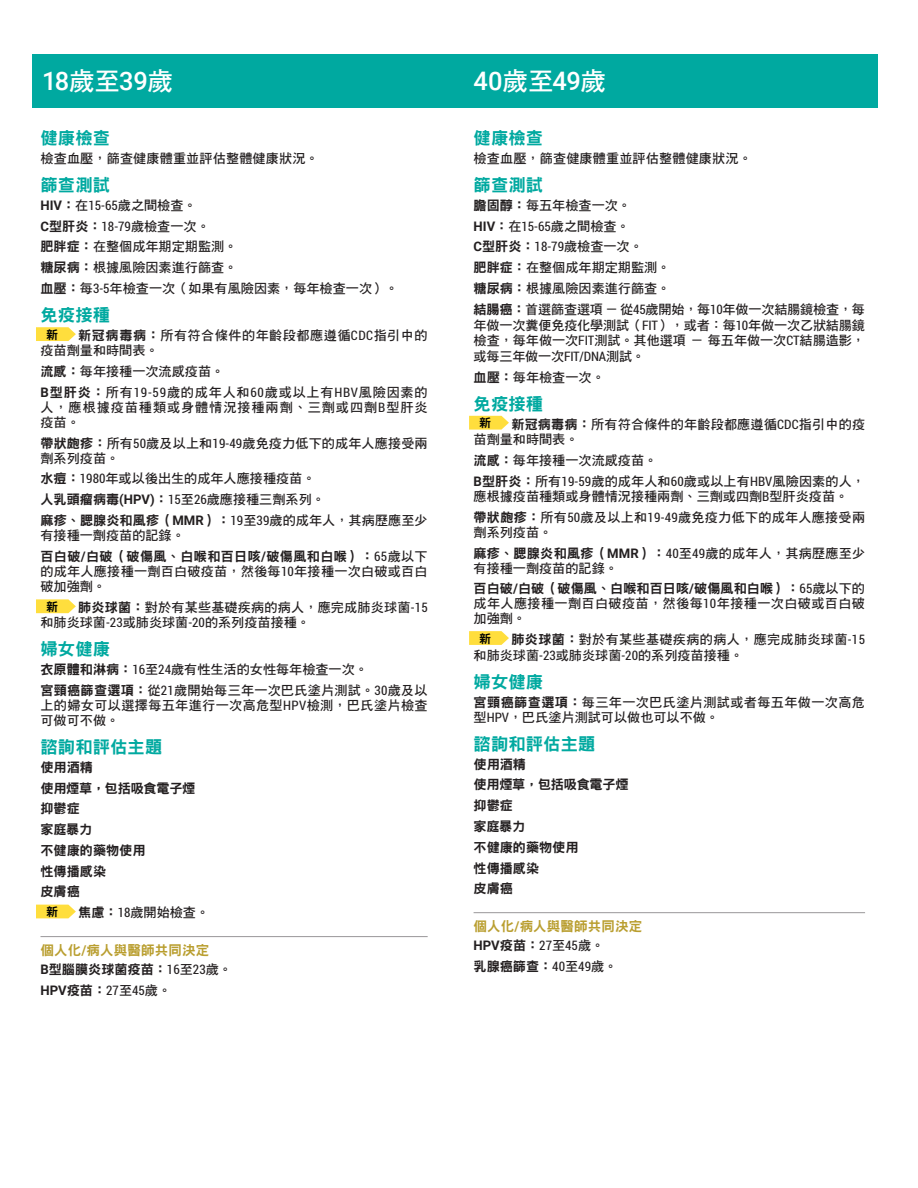
<style>
.page{position:relative;width:918px;height:1188px;background:#fff}
.page>*{position:absolute;margin:0;border:0;box-sizing:border-box;transform-origin:0 0}
.t1{font:500 25.5px "Roboto";letter-spacing:-.015em;color:#fff}
.t2{font:17.25px "DF Hei Std W9";letter-spacing:.01em;color:#00a9a0}
.t3{font:13.5px "DF Hei Std W9";letter-spacing:.01em;color:#b99e2f}
.t4{font:13.2px/15px "DF Hei Std W7";letter-spacing:.01em;color:#231f20}
.t5{font:13.2px "DF Hei Std W9";color:#231f20}
.t6{font:13.2px/15px "DF Hei Std W7";letter-spacing:.03em;color:#231f20}
.t7{font:13.2px/15.3px "DF Hei Std W7";letter-spacing:.035em;color:#231f20}
.t8{font:13.2px "Roboto Condensed";color:#231f20}
.t9{font:13.2px "DF Hei Std W9";letter-spacing:-.02em;color:#231f20}
.t10{font:12px "DF Hei Std W9";color:#040503}
.s1{font-family:"DF Hei Std W7";font-weight:400}
.s2{font-family:"Roboto";font-weight:700}
.s3{font-family:"DF Hei Std W9"}
.s4{font-family:"Roboto Condensed"}
.s5{font-family:"DF Hei Std W7"}
</style>
<div class="page">
<div style="left:32px;top:54px;width:846px;height:54px;background:#00a9a0"></div>
<hr style="left:40px;top:936px;width:388px;height:1px;background:#999799">
<hr style="left:474px;top:912px;width:391px;height:1px;background:#999799">
<svg style="left:36px;top:327px;width:40px;height:14px"></svg>
<svg style="left:469px;top:416px;width:40px;height:14px"></svg>
<svg style="left:469px;top:631px;width:40px;height:14px"></svg>
<svg style="left:36px;top:599px;width:40px;height:14px"></svg>
<svg style="left:36px;top:905px;width:40px;height:13px"></svg>
<h2 class="t1" style="left:42px;top:63px;width:133px">18<span class="s1">歲至</span>39<span class="s1">歲</span></h2>
<h3 class="t2" style="left:40px;top:129px;width:71px">健康檢查</h3>
<p class="t4" style="left:40px;top:150px;width:280px">檢查血壓，篩查健康體重並評估整體健康狀況。</p>
<h3 class="t2" style="left:40px;top:176px;width:71px">篩查測試</h3>
<p class="t4" style="left:40px;top:197px;width:158px"><span class="s2">HIV</span><span class="s3">：</span>在<span class="s4">15-65</span>歲之間檢查。</p>
<p class="t4" style="left:40px;top:218px;width:171px"><span class="s2">C</span><span class="s3">型肝炎：</span><span class="s4">18-79</span>歲檢查一次。</p>
<p class="t4" style="left:40px;top:239px;width:198px"><span class="s3">肥胖症：</span>在整個成年期定期監測。</p>
<p class="t4" style="left:40px;top:260px;width:198px"><span class="s3">糖尿病：</span>根據風險因素進行篩查。</p>
<p class="t4" style="left:40px;top:280px;width:359px"><span class="s3">血壓：</span>每<span class="s4">3-5</span>年檢查一次（如果有風險因素，每年檢查一次）。</p>
<h3 class="t2" style="left:40px;top:306px;width:71px">免疫接種</h3>
<p class="t7" style="left:40px;top:327px;width:389px;text-indent:38px"><span class="s3">新冠病毒病：</span>所有符合條件的年齡段都應遵循<span class="s4">CDC</span>指引中的疫苗劑量和時間表。</p>
<p class="t4" style="left:40px;top:364px;width:185px"><span class="s3">流感：</span>每年接種一次流感疫苗。</p>
<p class="t4" style="left:40px;top:384px;width:389px;text-align:justify"><span class="s2">B</span><span class="s3">型肝炎：</span>所有<span class="s4">19-59</span>歲的成年人和<span class="s4">60</span>歲或以上有<span class="s4">HBV</span>風險因素的人，應根據疫苗種類或身體情況接種兩劑、三劑或四劑<span class="s4">B</span>型肝炎疫苗。</p>
<p class="t4" style="left:40px;top:435px;width:389px"><span class="s3">帶狀皰疹：</span>所有<span class="s4">50</span>歲及以上和<span class="s4">19-49</span>歲免疫力低下的成年人應接受兩劑系列疫苗。</p>
<p class="t4" style="left:41px;top:471px;width:277px"><span class="s3">水痘：</span><span class="s4">1980</span>年或以後出生的成年人應接種疫苗。</p>
<p class="t4" style="left:41px;top:492px;width:286px"><span class="s3">人乳頭瘤病毒</span><span class="s2">(HPV)</span><span class="s3">：</span><span class="s4">15</span>至<span class="s4">26</span>歲應接種三劑系列。</p>
<p class="t4" style="left:40px;top:513px;width:389px"><span class="s3">麻疹、腮腺炎和風疹（</span><span class="s2">MMR</span><span class="s3">）：</span><span class="s4">19</span>至<span class="s4">39</span>歲的成年人，其病歷應至少有接種一劑疫苗的記錄。</p>
<p class="t4" style="left:40px;top:548px;width:389px;text-align:justify"><span class="s3">百白破</span><span class="s2">/</span><span class="s3">白破（破傷風、白喉和百日咳</span><span class="s2">/</span><span class="s3">破傷風和白喉）：</span><span class="s4">65</span>歲以下的成年人應接種一劑百白破疫苗，然後每<span class="s4">10</span>年接種一次白破或百白破加強劑。</p>
<p class="t4" style="left:40px;top:599px;width:389px;text-indent:38px"><span class="s3">肺炎球菌：</span>對於有某些基礎疾病的病人，應完成肺炎球菌<span class="s4">-15</span>和肺炎球菌<span class="s4">-23</span>或肺炎球菌<span class="s4">-20</span>的系列疫苗接種。</p>
<h3 class="t2" style="left:40px;top:640px;width:71px">婦女健康</h3>
<p class="t4" style="left:40px;top:662px;width:329px"><span class="s3">衣原體和淋病：</span><span class="s4">16</span>至<span class="s4">24</span>歲有性生活的女性每年檢查一次。</p>
<p class="t4" style="left:40px;top:682px;width:389px;text-align:justify"><span class="s3">宮頸癌篩查選項：</span>從<span class="s4">21</span>歲開始每三年一次巴氏塗片測試。<span class="s4">30</span>歲及以上的婦女可以選擇每五年進行一次高危型<span class="s4">HPV</span>檢測，巴氏塗片檢查可做可不做。</p>
<h3 class="t2" style="left:40px;top:738px;width:123px">諮詢和評估主題</h3>
<p class="t5" style="left:40px;top:760px;width:54px">使用酒精</p>
<p class="t9" style="left:40px;top:781px;width:156px">使用煙草，包括吸食電子煙</p>
<p class="t5" style="left:40px;top:801px;width:41px">抑鬱症</p>
<p class="t5" style="left:40px;top:822px;width:53px">家庭暴力</p>
<p class="t5" style="left:40px;top:843px;width:106px">不健康的藥物使用</p>
<p class="t5" style="left:40px;top:864px;width:67px">性傳播感染</p>
<p class="t5" style="left:40px;top:885px;width:41px">皮膚癌</p>
<p class="t4" style="left:78px;top:905px;width:132px"><span class="s3">焦慮：</span><span class="s4">18</span>歲開始檢查。</p>
<h3 class="t3" style="left:40px;top:943px;width:170px">個人化<span class="s2">/</span>病人與醫師共同決定</h3>
<p class="t5" style="left:40px;top:962px;width:193px"><span class="s2">B</span>型腦膜炎球菌疫苗：<span class="s4">16</span><span class="s5">至</span><span class="s4">23</span><span class="s5">歲。</span></p>
<p class="t8" style="left:40px;top:981px;width:132px"><span class="s2">HPV</span><span class="s3">疫苗：</span>27<span class="s5">至</span>45<span class="s5">歲。</span></p>
<p class="t10" style="left:46px;top:328px;width:13px">新</p>
<p class="t10" style="left:46px;top:600px;width:13px">新</p>
<p class="t10" style="left:46px;top:905px;width:13px">新</p>
<h2 class="t1" style="left:474px;top:63px;width:134px">40<span class="s1">歲至</span>49<span class="s1">歲</span></h2>
<h3 class="t2" style="left:474px;top:129px;width:71px">健康檢查</h3>
<p class="t4" style="left:474px;top:150px;width:280px">檢查血壓，篩查健康體重並評估整體健康狀況。</p>
<h3 class="t2" style="left:474px;top:176px;width:71px">篩查測試</h3>
<p class="t4" style="left:474px;top:197px;width:159px"><span class="s3">膽固醇：</span>每五年檢查一次。</p>
<p class="t4" style="left:474px;top:218px;width:158px"><span class="s2">HIV</span><span class="s3">：</span>在<span class="s4">15-65</span>歲之間檢查。</p>
<p class="t4" style="left:474px;top:239px;width:171px"><span class="s2">C</span><span class="s3">型肝炎：</span><span class="s4">18-79</span>歲檢查一次。</p>
<p class="t4" style="left:474px;top:260px;width:198px"><span class="s3">肥胖症：</span>在整個成年期定期監測。</p>
<p class="t4" style="left:474px;top:280px;width:198px"><span class="s3">糖尿病：</span>根據風險因素進行篩查。</p>
<p class="t4" style="left:474px;top:301px;width:393px;line-height:15.8px;text-align:justify"><span class="s3">結腸癌：</span>首選篩查選項－從<span class="s4">45</span>歲開始，每<span class="s4">10</span>年做一次結腸鏡檢查，每年做一次糞便免疫化學測試（<span class="s4">FIT</span>），或者：每<span class="s4">10</span>年做一次乙狀結腸鏡檢查，每年做一次<span class="s4">FIT</span>測試。其他選項－每五年做一次<span class="s4">CT</span>結腸造影，或每三年做一次<span class="s4">FIT/DNA</span>測試。</p>
<p class="t4" style="left:474px;top:370px;width:133px"><span class="s3">血壓：</span>每年檢查一次。</p>
<h3 class="t2" style="left:474px;top:395px;width:71px">免疫接種</h3>
<p class="t4" style="left:474px;top:416px;width:393px;text-indent:38px"><span class="s3">新冠病毒病：</span>所有符合條件的年齡段都應遵循<span class="s4">CDC</span>指引中的疫苗劑量和時間表。</p>
<p class="t4" style="left:474px;top:453px;width:185px"><span class="s3">流感：</span>每年接種一次流感疫苗。</p>
<p class="t4" style="left:474px;top:474px;width:393px"><span class="s2">B</span><span class="s3">型肝炎：</span>所有<span class="s4">19-59</span>歲的成年人和<span class="s4">60</span>歲或以上有<span class="s4">HBV</span>風險因素的人，應根據疫苗種類或身體情況接種兩劑、三劑或四劑<span class="s4">B</span>型肝炎疫苗。</p>
<p class="t4" style="left:474px;top:509px;width:393px"><span class="s3">帶狀皰疹：</span>所有<span class="s4">50</span>歲及以上和<span class="s4">19-49</span>歲免疫力低下的成年人應接受兩劑系列疫苗。</p>
<p class="t4" style="left:474px;top:545px;width:393px"><span class="s3">麻疹、腮腺炎和風疹（</span><span class="s2">MMR</span><span class="s3">）：</span><span class="s4">40</span>至<span class="s4">49</span>歲的成年人，其病歷應至少有接種一劑疫苗的記錄。</p>
<p class="t4" style="left:474px;top:581px;width:393px;text-align:justify"><span class="s3">百白破</span><span class="s2">/</span><span class="s3">白破（破傷風、白喉和百日咳</span><span class="s2">/</span><span class="s3">破傷風和白喉）：</span><span class="s4">65</span>歲以下的成年人應接種一劑百白破疫苗，然後每<span class="s4">10</span>年接種一次白破或百白破加強劑。</p>
<p class="t4" style="left:474px;top:632px;width:393px;text-indent:38px"><span class="s3">肺炎球菌：</span>對於有某些基礎疾病的病人，應完成肺炎球菌<span class="s4">-15</span>和肺炎球菌<span class="s4">-23</span>或肺炎球菌<span class="s4">-20</span>的系列疫苗接種。</p>
<h3 class="t2" style="left:474px;top:672px;width:71px">婦女健康</h3>
<p class="t6" style="left:474px;top:694px;width:393px"><span class="s3">宮頸癌篩查選項：</span>每三年一次巴氏塗片測試或者每五年做一次高危型<span class="s4">HPV</span>，巴氏塗片測試可以做也可以不做。</p>
<h3 class="t2" style="left:474px;top:735px;width:123px">諮詢和評估主題</h3>
<p class="t5" style="left:474px;top:757px;width:54px">使用酒精</p>
<p class="t9" style="left:474px;top:778px;width:156px">使用煙草，包括吸食電子煙</p>
<p class="t5" style="left:474px;top:798px;width:41px">抑鬱症</p>
<p class="t5" style="left:474px;top:819px;width:53px">家庭暴力</p>
<p class="t5" style="left:474px;top:840px;width:106px">不健康的藥物使用</p>
<p class="t5" style="left:474px;top:861px;width:67px">性傳播感染</p>
<p class="t5" style="left:474px;top:881px;width:41px">皮膚癌</p>
<h3 class="t3" style="left:474px;top:919px;width:170px">個人化<span class="s2">/</span>病人與醫師共同決定</h3>
<p class="t8" style="left:474px;top:936px;width:132px"><span class="s2">HPV</span><span class="s3">疫苗：</span>27<span class="s5">至</span>45<span class="s5">歲。</span></p>
<p class="t5" style="left:474px;top:959px;width:145px">乳腺癌篩查：<span class="s4">40</span><span class="s5">至</span><span class="s4">49</span><span class="s5">歲。</span></p>
<p class="t10" style="left:479px;top:416px;width:13px">新</p>
<p class="t10" style="left:479px;top:632px;width:13px">新</p>
</div>
